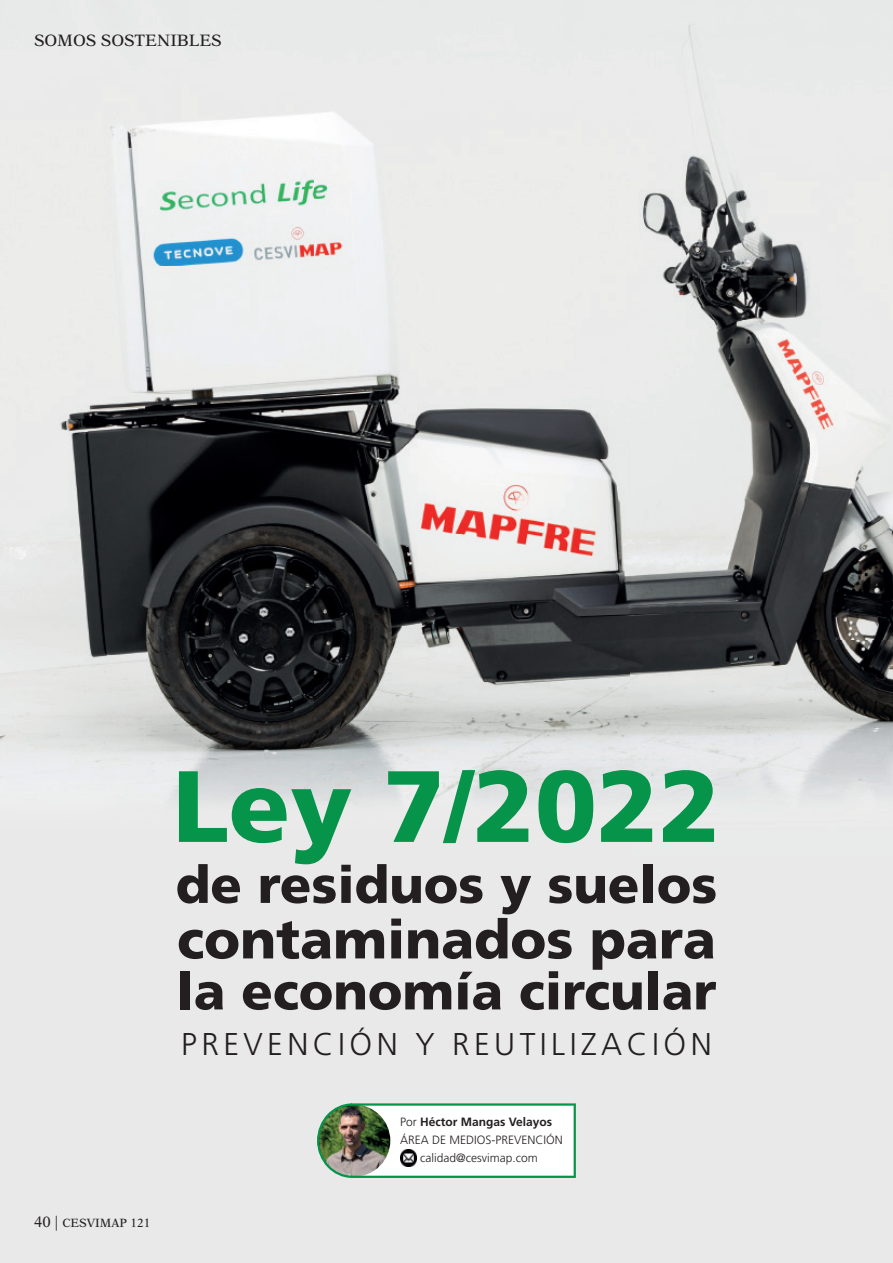
<style>
.page{position:relative;width:893px;height:1263px;background:#e9e9e9}
.page>*{position:absolute;margin:0;border:0;box-sizing:border-box;transform-origin:0 0}
.t1{font:900 101.1px "Frutiger";color:#06934a}
.t2{font:900 54px "Frutiger";color:#231f20}
.t3{font:900 51.75px "Frutiger";color:#231f20}
.t4{font:300 31.5px "Frutiger";letter-spacing:.14em;color:#231f20}
.t5{font:16.5px "New Aster";color:#231f20}
.t6{font:300 12px "Frutiger";color:#231f20}
.t7{font:700 12px "Frutiger";color:#231f20}
.t8{font:12px "New Aster";color:#231f20}
.s1{font-size:15px}
.s2{font-weight:300}
</style>
<div class="page">
<img style="left:0;top:25px;width:893px;height:778px">
<svg style="left:317px;top:1103px;width:259px;height:75px;background:#cad5cb"></svg>
<h3 class="t5" style="left:34px;top:31px;width:189px">SOMOS SOSTENIBLES</h3>
<h1 class="t1" style="left:172px;top:745px;width:550px">Ley 7/2022</h1>
<h3 class="t3" style="left:176px;top:853px;width:543px">de residuos y suelos</h3>
<h2 class="t2" style="left:177px;top:907px;width:540px">contaminados para</h2>
<h3 class="t3" style="left:177px;top:960px;width:541px">la economía circular</h3>
<h3 class="t4" style="left:181px;top:1026px;width:532px">PREVENCIÓN Y REUTILIZACIÓN</h3>
<p class="t8" style="left:34px;top:1216px;width:118px"><span class="s1">40 |</span> CESVIMAP 121</p>
<p class="t7" style="left:400px;top:1114px;width:154px"><span class="s2">Por</span> Héctor Mangas Velayos</p>
<p class="t6" style="left:400px;top:1133px;width:164px">ÁREA DE MEDIOS-PREVENCIÓN</p>
<p class="t6" style="left:420px;top:1151px;width:119px">calidad@cesvimap.com</p>
</div>
